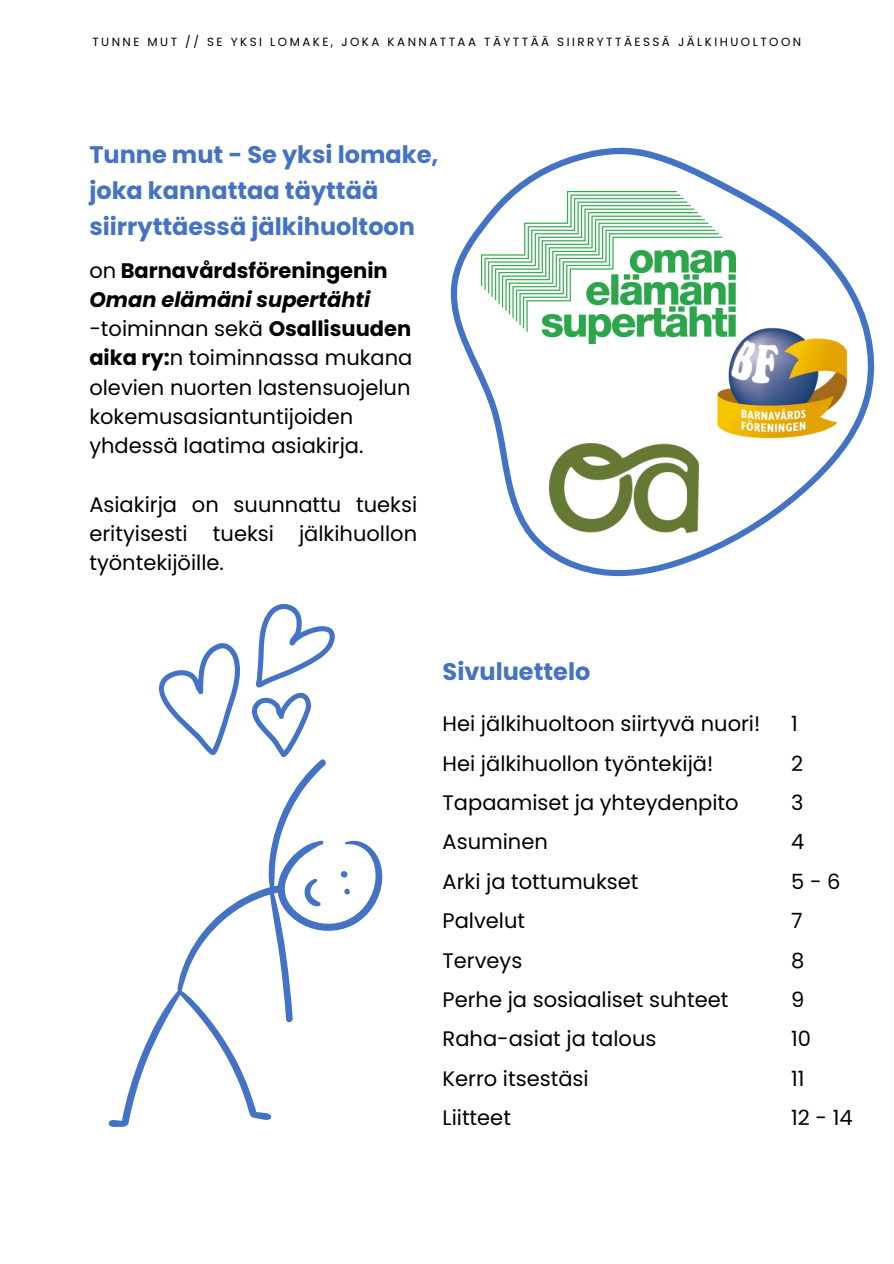
<style>
.page{position:relative;width:894px;height:1264px;background:#fff}
.page>*{position:absolute;margin:0;border:0;box-sizing:border-box;transform-origin:0 0}
.t1{font:700 24px/36px "Poppins";color:#4472c4}
.t2{font:21px/39.3px "Poppins";color:#000}
.t3{font:11.85px "Poppins";letter-spacing:.21em;color:#000}
.s1{font-weight:700}
.s2{font-weight:700;font-style:italic}
</style>
<div class="page">
<svg style="left:450px;top:147px;width:425px;height:429px"></svg>
<img style="left:481px;top:192px;width:254px;height:152px">
<img style="left:713px;top:315px;width:143px;height:143px">
<img style="left:549px;top:443px;width:149px;height:89px">
<svg style="left:108px;top:757px;width:275px;height:370px"></svg>
<svg style="left:303px;top:878px;width:18px;height:29px"></svg>
<svg style="left:340px;top:871px;width:7px;height:6px"></svg>
<svg style="left:344px;top:888px;width:6px;height:6px"></svg>
<svg style="left:159px;top:604px;width:176px;height:153px"></svg>
<p class="t3" style="left:92px;top:33px;width:710px">TUNNE MUT // SE YKSI LOMAKE, JOKA KANNATTAA TÄYTTÄÄ SIIRRYTTÄESSÄ JÄLKIHUOLTOON</p>
<h2 class="t1" style="left:89px;top:136px;width:350px">Tunne mut - Se yksi lomake, joka kannattaa täyttää siirryttäessä jälkihuoltoon</h2>
<p class="t2" style="left:89px;top:256px;width:324px;line-height:29.2px">on <span class="s1">Barnavårdsföreningenin<br></span><span class="s2">Oman elämäni supertähti </span>-toiminnan sekä <span class="s1">Osallisuuden aika ry:</span>n toiminnassa mukana olevien nuorten lastensuojelun kokemusasiantuntijoiden yhdessä laatima asiakirja.</p>
<h1 class="t2" style="left:89px;top:490px;width:329px;line-height:29.2px;text-align:justify">Asiakirja on suunnattu tueksi erityisesti tueksi jälkihuollon työntekijöille.</h1>
<p class="t1" style="left:442px;top:653px;width:149px">Sivuluettelo</p>
<p class="t2" style="left:442px;top:704px;width:319px">Hei jälkihuoltoon siirtyvä nuori!<br>Hei jälkihuollon työntekijä!<br>Tapaamiset ja yhteydenpito<br>Asuminen<br>Arki ja tottumukset<br>Palvelut<br>Terveys<br>Perhe ja sosiaaliset suhteet<br>Raha-asiat ja talous<br>Kerro itsestäsi<br>Liitteet</p>
<p class="t2" style="left:791px;top:704px;width:63px">1<br>2<br>3<br>4<br>5-6<br>7<br>8<br>9<br>10<br>11<br>12 - 14</p>
</div>
